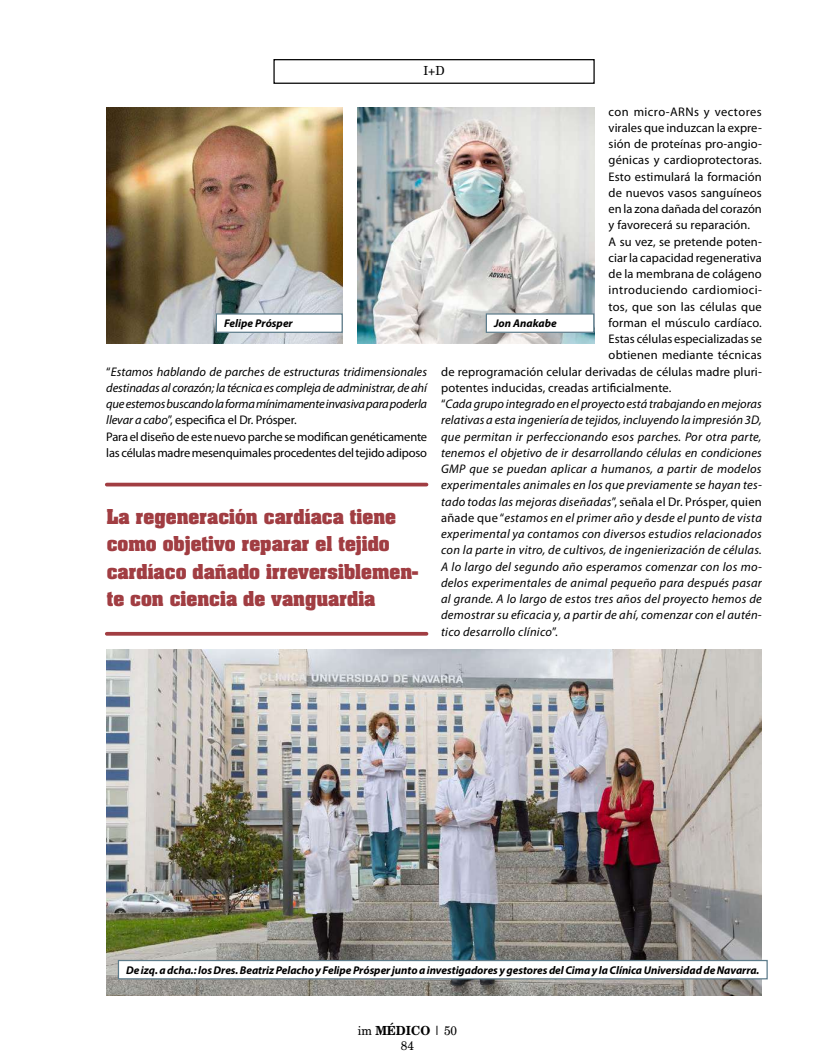
<style>
.page{position:relative;width:815px;height:1063px;background:#fff}
.page>*{position:absolute;margin:0;border:0;box-sizing:border-box;transform-origin:0 0}
.t1{font:700 17.5px/27.5px "Aardvark";color:#a13d42}
.t2{font:italic 12.5px "Myriad Pro";letter-spacing:.02em;color:#000}
.t3{font:12.5px "Myriad Pro";letter-spacing:.01em;color:#000}
.t4{font:italic 12.5px/16.2px "Myriad Pro";letter-spacing:-.01em;color:#000}
.t5{font:italic 12.5px "Myriad Pro";color:#000}
.t6{font:12.5px "Myriad Pro";letter-spacing:.03em;color:#000}
.t7{font:12.5px "Myriad Pro";letter-spacing:.035em;color:#000}
.t8{font:12.5px/15px "New Brunswick";color:#000;text-align:center;scale:.95 1}
.t9{font:italic 700 11.25px "Myriad Pro";letter-spacing:-.005em;color:#000}
.s1{font-style:normal}
.s2{font-weight:700}
</style>
<div class="page">
<div style="left:273px;top:59px;width:322px;height:25px;border:1px solid #000"></div>
<hr style="left:107px;top:483px;width:320px;height:3px;background:#a13d42">
<svg style="left:107px;top:632px;width:320px;height:4px"></svg>
<img style="left:106px;top:107px;width:237px;height:237px">
<div style="left:216px;top:314px;width:126px;height:18px;background:#fff"></div>
<div style="left:216px;top:313px;width:127px;height:20px;border:1px solid #5d7c8b"></div>
<img style="left:358px;top:107px;width:236px;height:237px">
<div style="left:486px;top:314px;width:108px;height:18px;background:#fff"></div>
<div style="left:486px;top:313px;width:108px;height:20px;border:1px solid #5d7c8b"></div>
<img style="left:106px;top:650px;width:656px;height:346px">
<div style="left:118px;top:961px;width:649px;height:18px;background:#fff"></div>
<div style="left:118px;top:960px;width:650px;height:19px;border:1px solid #5d7c8b"></div>
<p class="t8" style="left:423px;top:63px;width:24px">I+D</p>
<p class="t7" style="left:609px;top:104px;width:155px">con micro-ARNs y vectores</p>
<p class="t3" style="left:609px;top:120px;width:155px">virales que induzcan la expre-</p>
<p class="t3" style="left:609px;top:136px;width:155px">sión de proteínas pro-angio-</p>
<p class="t3" style="left:609px;top:153px;width:155px">génicas y cardioprotectoras.</p>
<p class="t3" style="left:609px;top:169px;width:155px">Esto estimulará la formación</p>
<p class="t3" style="left:609px;top:185px;width:155px">de nuevos vasos sanguíneos</p>
<p class="t3" style="left:609px;top:201px;width:155px">en la zona dañada del corazón</p>
<p class="t3" style="left:609px;top:218px;width:143px">y favorecerá su reparación.</p>
<p class="t3" style="left:609px;top:234px;width:155px">A su vez, se pretende poten-</p>
<p class="t3" style="left:609px;top:250px;width:155px">ciar la capacidad regenerativa</p>
<p class="t3" style="left:609px;top:266px;width:155px">de la membrana de colágeno</p>
<p class="t6" style="left:609px;top:283px;width:155px">introduciendo cardiomioci-</p>
<p class="t3" style="left:609px;top:299px;width:155px">tos, que son las células que</p>
<p class="t3" style="left:609px;top:315px;width:155px">forman el músculo cardíaco.</p>
<p class="t3" style="left:609px;top:331px;width:155px">Estas células especializadas se</p>
<p class="t3" style="left:609px;top:348px;width:155px">obtienen mediante técnicas</p>
<p class="t3" style="left:441px;top:364px;width:322px">de reprogramación celular derivadas de células madre pluri-</p>
<p class="t3" style="left:441px;top:380px;width:232px">potentes inducidas, creadas artificialmente.</p>
<p class="t5" style="left:441px;top:396px;width:322px"><span class="s1">“</span>Cada grupo integrado en el proyecto está trabajando en mejoras</p>
<p class="t2" style="left:441px;top:413px;width:322px">relativas a esta ingeniería de tejidos, incluyendo la impresión 3D,</p>
<p class="t2" style="left:441px;top:429px;width:322px">que permitan ir perfeccionando esos parches. Por otra parte,</p>
<p class="t2" style="left:441px;top:445px;width:322px">tenemos el objetivo de ir desarrollando células en condiciones</p>
<p class="t2" style="left:441px;top:461px;width:322px">GMP que se puedan aplicar a humanos, a partir de modelos</p>
<p class="t2" style="left:441px;top:478px;width:322px">experimentales animales en los que previamente se hayan tes-</p>
<p class="t2" style="left:441px;top:494px;width:322px">tado todas las mejoras diseñadas<span class="s1">”, señala el Dr. Prósper, quien</span></p>
<p class="t2" style="left:441px;top:510px;width:322px"><span class="s1">añade que “</span>estamos en el primer año y desde el punto de vista</p>
<p class="t2" style="left:441px;top:526px;width:322px">experimental ya contamos con diversos estudios relacionados</p>
<p class="t2" style="left:441px;top:543px;width:322px">con la parte in vitro, de cultivos, de ingenierización de células.</p>
<p class="t2" style="left:441px;top:559px;width:322px">A lo largo del segundo año esperamos comenzar con los mo-</p>
<p class="t2" style="left:441px;top:575px;width:322px">delos experimentales de animal pequeño para después pasar</p>
<p class="t2" style="left:441px;top:591px;width:322px">al grande. A lo largo de estos tres años del proyecto hemos de</p>
<p class="t2" style="left:441px;top:608px;width:322px">demostrar su eficacia y, a partir de ahí, comenzar con el autén-</p>
<p class="t2" style="left:441px;top:624px;width:118px">tico desarrollo clínico<span class="s1">”.</span></p>
<p class="t9" style="left:224px;top:316px;width:70px">Felipe Prósper</p>
<p class="t9" style="left:494px;top:316px;width:64px">Jon Anakabe</p>
<p class="t4" style="left:106px;top:363px;width:322px"><span class="s1">“</span>Estamos hablando de parches de estructuras tridimensionales destinadas al corazón; la técnica es compleja de administrar, de ahí que estemos buscando la forma mínimamente invasiva para poderla llevar a cabo<span class="s1">”, especifica el Dr. Prósper.<br>Para el diseño de este nuevo parche se modifican genéticamente las células madre mesenquimales procedentes del tejido adiposo</span></p>
<h1 class="t1" style="left:107px;top:502px;width:313px">La regeneración cardíaca tiene como objetivo reparar el tejido cardíaco dañado irreversiblemen&shy;te con ciencia de vanguardia</h1>
<p class="t9" style="left:126px;top:963px;width:635px">De izq. a dcha.: los Dres. Beatriz Pelacho y Felipe Prósper junto a investigadores y gestores del Cima y la Clínica Universidad de Navarra.</p>
<p class="t8" style="left:358px;top:1023px;width:106px">im <span class="s2">MÉDICO</span> | 50<br>84</p>
</div>
